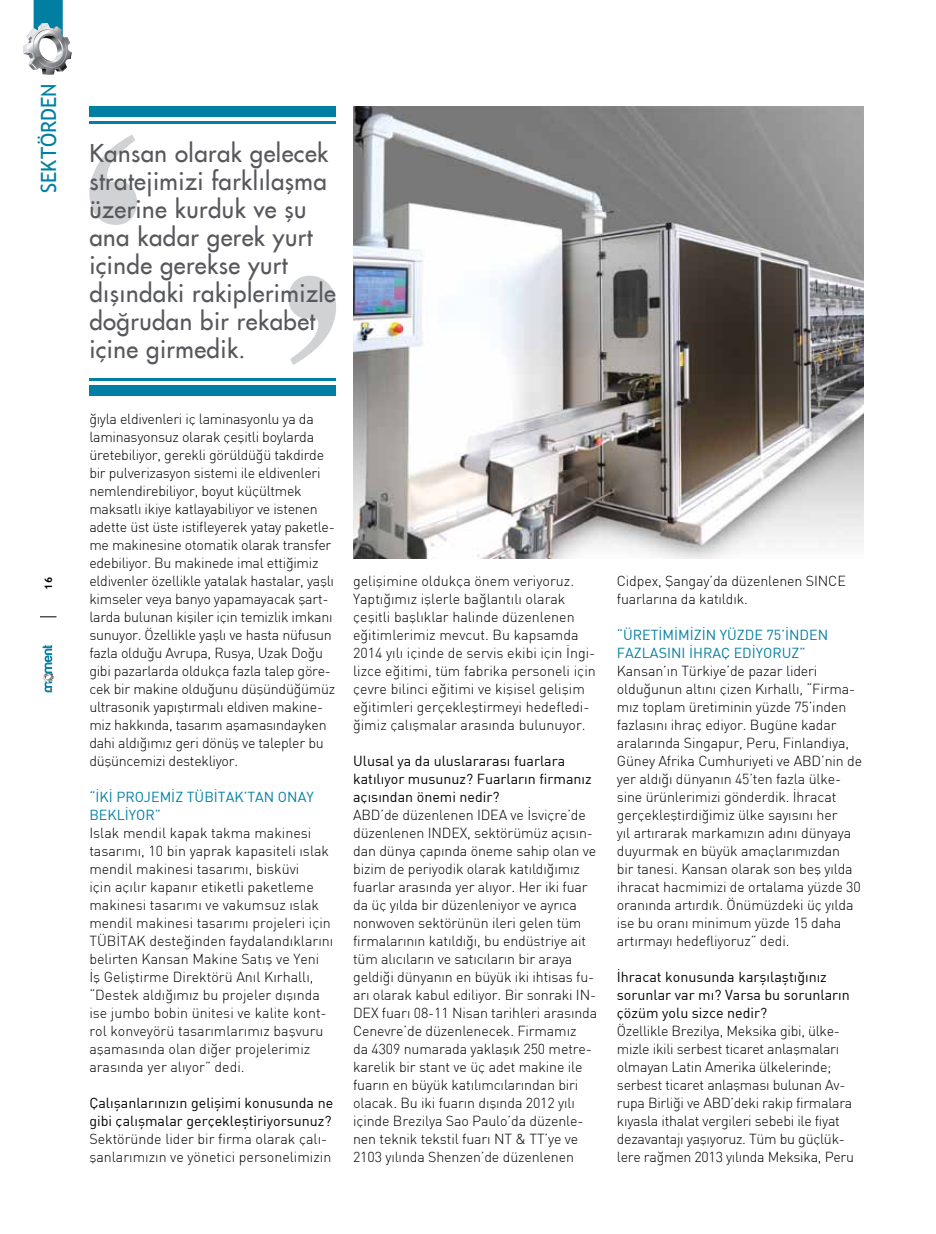
<style>
.page{position:relative;width:936px;height:1234px;background:#fff}
.page>*{position:absolute;margin:0;border:0;box-sizing:border-box;transform-origin:0 0}
.t1{font:24px/27.9px "Beatles";letter-spacing:.02em;color:#57585b}
.t2{font:21px "Trebuchet MS";color:#007fa2}
.t3{font:300 14.25px/18px "DI Nbek";letter-spacing:-.01em;color:#000}
.t4{font:14.25px/18px "DIN Bek";color:#000}
.t5{font:14.25px/18px "DIN Bek";color:#007fa2}
.t6{font:700 10.5px "Trebuchet MS";color:#000}
</style>
<div class="page">
<svg style="left:23px;top:0;width:48px;height:74px"></svg>
<svg style="left:43px;top:645px;width:10px;height:47px"></svg>
<svg style="left:40px;top:616px;width:16px;height:1px"></svg>
<svg style="left:288px;top:275px;width:48px;height:90px"></svg>
<svg style="left:89px;top:135px;width:48px;height:90px"></svg>
<hr style="left:89px;top:121px;width:247px;height:3px;background:#007fa2">
<div style="left:89px;top:106px;width:247px;height:11px;background:#007fa2"></div>
<div style="left:89px;top:385px;width:247px;height:10px;background:#007fa2"></div>
<hr style="left:89px;top:378px;width:247px;height:3px;background:#007fa2">
<img style="left:353px;top:106px;width:510px;height:452px">
<h2 class="t2" style="left:36px;top:193px;width:111px;rotate:-90deg">SEKTÖRDEN</h2>
<p class="t6" style="left:42px;top:589px;width:14px;rotate:-90deg">16</p>
<h1 class="t1" style="left:89px;top:139px;width:248px">Kansan olarak gelecek stratejimizi farklılaşma üzerine kurduk ve şu ana kadar gerek yurt içinde gerekse yurt dışındaki rakiplerimizle doğrudan bir rekabet içine girmedik.</h1>
<p class="t3" style="left:89px;top:409px;width:247px">ğıyla eldivenleri iç laminasyonlu ya da laminasyonsuz olarak çeşitli boylarda üretebiliyor, gerekli görüldüğü takdirde bir pulverizasyon sistemi ile eldivenleri nemlendirebiliyor, boyut küçültmek maksatlı ikiye katlayabiliyor ve istenen adette üst üste istifleyerek yatay paketle&shy;me makinesine otomatik olarak transfer edebiliyor. Bu makinede imal ettiğimiz eldivenler özellikle yatalak hastalar, yaşlı kimseler veya banyo yapamayacak şart&shy;larda bulunan kişiler için temizlik imkanı sunuyor. Özellikle yaşlı ve hasta nüfusun fazla olduğu Avrupa, Rusya, Uzak Doğu gibi pazarlarda oldukça fazla talep göre&shy;cek bir makine olduğunu düşündüğümüz ultrasonik yapıştırmalı eldiven makine&shy;miz hakkında, tasarım aşamasındayken dahi aldığımız geri dönüş ve talepler bu düşüncemizi destekliyor.</p>
<p class="t5" style="left:89px;top:787px;width:226px">“İKİ PROJEMİZ TÜBİTAK’TAN ONAY<br>BEKLİYOR”</p>
<p class="t3" style="left:89px;top:823px;width:245px">Islak mendil kapak takma makinesi tasarımı, 10 bin yaprak kapasiteli ıslak mendil makinesi tasarımı, bisküvi<br>için açılır kapanır etiketli paketleme makinesi tasarımı ve vakumsuz ıslak mendil makinesi tasarımı projeleri için TÜBİTAK desteğinden faydalandıklarını belirten Kansan Makine Satış ve Yeni İş Geliştirme Direktörü Anıl Kırhallı, “Destek aldığımız bu projeler dışında ise jumbo bobin ünitesi ve kalite kont&shy;rol konveyörü tasarımlarımız başvuru aşamasında olan diğer projelerimiz arasında yer alıyor” dedi.</p>
<p class="t4" style="left:89px;top:1093px;width:245px">Çalışanlarınızın gelişimi konusunda ne gibi çalışmalar gerçekleştiriyorsunuz?</p>
<p class="t3" style="left:89px;top:1129px;width:243px">Sektöründe lider bir firma olarak çalı&shy;şanlarımızın ve yönetici personelimizin</p>
<p class="t3" style="left:353px;top:571px;width:244px">gelişimine oldukça önem veriyoruz.<br>Yaptığımız işlerle bağlantılı olarak çeşitli başlıklar halinde düzenlenen eğitimlerimiz mevcut. Bu kapsamda 2014 yılı içinde de servis ekibi için İngi&shy;lizce eğitimi, tüm fabrika personeli için çevre bilinci eğitimi ve kişisel gelişim eğitimleri gerçekleştirmeyi hedefledi&shy;ğimiz çalışmalar arasında bulunuyor.</p>
<p class="t4" style="left:353px;top:751px;width:240px">Ulusal ya da uluslararası fuarlara katılıyor musunuz? Fuarların firmanız açısından önemi nedir?</p>
<p class="t3" style="left:353px;top:805px;width:245px">ABD’de düzenlenen IDEA ve İsviçre’de düzenlenen INDEX, sektörümüz açısın&shy;dan dünya çapında öneme sahip olan ve bizim de periyodik olarak katıldığımız fuarlar arasında yer alıyor. Her iki fuar da üç yılda bir düzenleniyor ve ayrıca nonwoven sektörünün ileri gelen tüm firmalarının katıldığı, bu endüstriye ait tüm alıcıların ve satıcıların bir araya geldiği dünyanın en büyük iki ihtisas fu&shy;arı olarak kabul ediliyor. Bir sonraki IN-DEX fuarı 08-11 Nisan tarihleri arasında Cenevre’de düzenlenecek. Firmamız<br>da 4309 numarada yaklaşık 250 metre&shy;karelik bir stant ve üç adet makine ile fuarın en büyük katılımcılarından biri olacak. Bu iki fuarın dışında 2012 yılı içinde Brezilya Sao Paulo’da düzenle&shy;nen teknik tekstil fuarı NT &amp; TT’ye ve 2103 yılında Shenzen’de düzenlenen</p>
<p class="t3" style="left:617px;top:571px;width:230px">Cidpex, Şangay’da düzenlenen SINCE fuarlarına da katıldık.</p>
<p class="t5" style="left:617px;top:625px;width:213px">“ÜRETİMİMİZİN YÜZDE 75’İNDEN<br>FAZLASINI İHRAÇ EDİYORUZ”</p>
<p class="t3" style="left:617px;top:661px;width:247px">Kansan’ın Türkiye’de pazar lideri olduğunun altını çizen Kırhallı, “Firma&shy;mız toplam üretiminin yüzde 75’inden fazlasını ihraç ediyor. Bugüne kadar aralarında Singapur, Peru, Finlandiya, Güney Afrika Cumhuriyeti ve ABD’nin de yer aldığı dünyanın 45’ten fazla ülke&shy;sine ürünlerimizi gönderdik. İhracat gerçekleştirdiğimiz ülke sayısını her<br>yıl artırarak markamızın adını dünyaya duyurmak en büyük amaçlarımızdan<br>bir tanesi. Kansan olarak son beş yılda ihracat hacmimizi de ortalama yüzde 30 oranında artırdık. Önümüzdeki üç yılda ise bu oranı minimum yüzde 15 daha artırmayı hedefliyoruz” dedi.</p>
<p class="t4" style="left:617px;top:967px;width:234px">İhracat konusunda karşılaştığınız sorunlar var mı? Varsa bu sorunların çözüm yolu sizce nedir?</p>
<p class="t3" style="left:617px;top:1021px;width:239px">Özellikle Brezilya, Meksika gibi, ülke&shy;mizle ikili serbest ticaret anlaşmaları olmayan Latin Amerika ülkelerinde; serbest ticaret anlaşması bulunan Av&shy;rupa Birliği ve ABD’deki rakip firmalara kıyasla ithalat vergileri sebebi ile fiyat dezavantajı yaşıyoruz. Tüm bu güçlük&shy;lere rağmen 2013 yılında Meksika, Peru</p>
</div>
